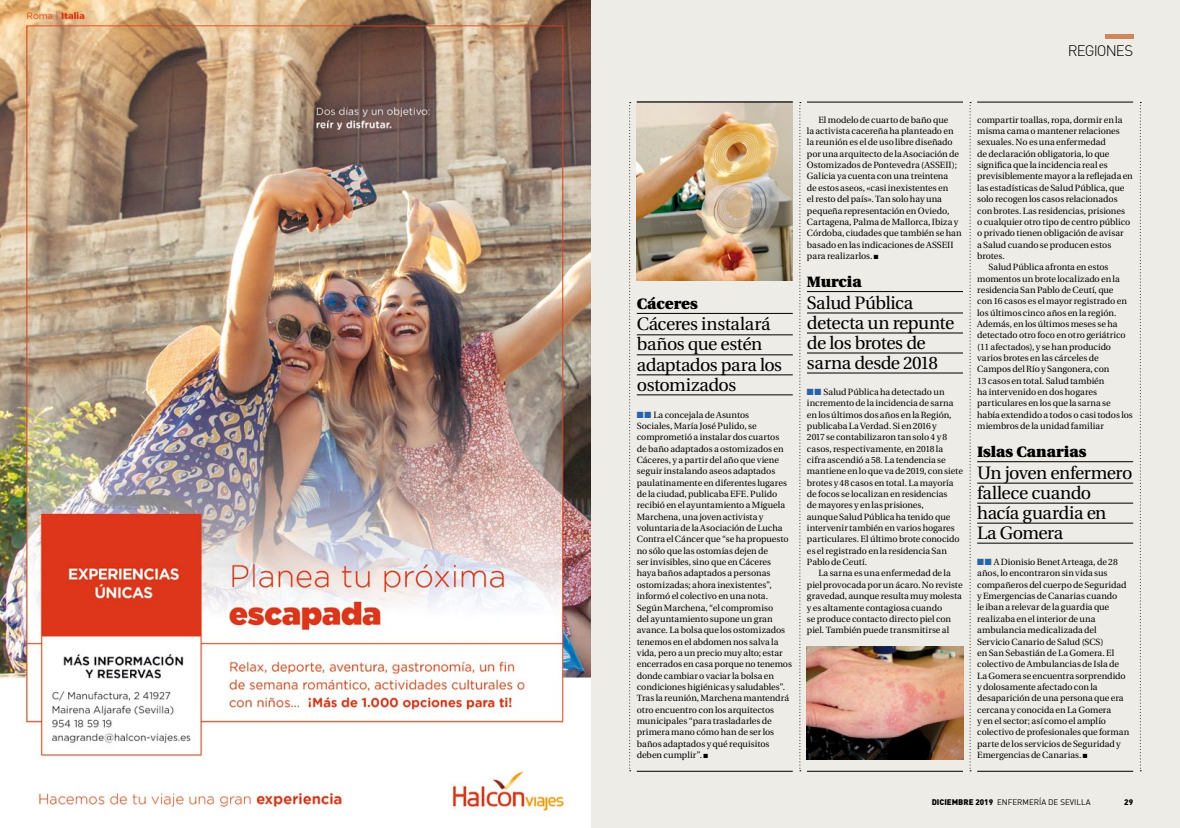
<style>
.page{position:relative;width:1180px;height:828px;background:#fff}
.page>*{position:absolute;margin:0;border:0;box-sizing:border-box;transform-origin:0 0}
.t1{font:18px/20px "Utopia";letter-spacing:-.03em;color:#000}
.t2{font:900 15px "Utopia";color:#000}
.t3{font:300 15px "DIN";letter-spacing:-.06em;color:#000}
.t4{font:9px/11.3px "Utopia";letter-spacing:-.005em;color:#000}
.t5{font:8px "DIN";color:#000}
.t6{font:900 8px "DIN";color:#000}
.s1{color:#2964a9}
.s2{font-weight:900}
</style>
<div class="page">
<div style="left:590px;top:0;width:589px;height:828px;background:#edece6"></div>
<img style="left:0;top:0;width:590px;height:812px">
<hr style="left:636px;top:771px;width:156px;height:1px;background:#000">
<hr style="left:806px;top:771px;width:156px;height:1px;background:#000">
<hr style="left:977px;top:771px;width:155px;height:1px;background:#000">
<svg style="left:799px;top:102px;width:1px;height:669px"></svg>
<svg style="left:1139px;top:102px;width:2px;height:669px"></svg>
<svg style="left:629px;top:102px;width:1px;height:669px"></svg>
<img style="left:636px;top:103px;width:156px;height:178px">
<hr style="left:636px;top:102px;width:156px;height:1px;background:#000">
<svg style="left:969px;top:102px;width:1px;height:669px"></svg>
<hr style="left:636px;top:313px;width:156px;height:1px;background:#000">
<hr style="left:636px;top:335px;width:156px;height:1px;background:#000">
<hr style="left:636px;top:355px;width:156px;height:1px;background:#000">
<hr style="left:636px;top:375px;width:156px;height:1px;background:#000">
<hr style="left:636px;top:395px;width:156px;height:1px;background:#000">
<hr style="left:806px;top:291px;width:156px;height:1px;background:#000">
<hr style="left:806px;top:313px;width:156px;height:1px;background:#000">
<hr style="left:806px;top:333px;width:156px;height:1px;background:#000">
<hr style="left:806px;top:353px;width:156px;height:1px;background:#000">
<hr style="left:806px;top:373px;width:156px;height:1px;background:#000">
<hr style="left:977px;top:461px;width:155px;height:1px;background:#000">
<hr style="left:977px;top:483px;width:155px;height:1px;background:#000">
<hr style="left:977px;top:503px;width:155px;height:1px;background:#000">
<hr style="left:977px;top:523px;width:155px;height:1px;background:#000">
<hr style="left:977px;top:543px;width:155px;height:1px;background:#000">
<hr style="left:806px;top:102px;width:156px;height:1px;background:#000">
<hr style="left:977px;top:102px;width:155px;height:1px;background:#000">
<img style="left:806px;top:646px;width:156px;height:114px">
<hr style="left:1104px;top:34px;width:28px;height:4px;background:#cf875e">
<h2 class="t3" style="left:1067px;top:42px;width:67px">REGIONES</h2>
<h2 class="t2" style="left:636px;top:295px;width:62px">Cáceres</h2>
<h1 class="t1" style="left:636px;top:315px;width:147px">Cáceres instalará baños que estén adaptados para los ostomizados</h1>
<p class="t4" style="left:636px;top:409px;width:157px"><span class="s1">■■</span> La concejala de Asuntos<br>Sociales, María José Pulido, se comprometió a instalar dos cuartos<br>de baño adaptados a ostomizados en Cáceres, y a partir del año que viene seguir instalando aseos adaptados paulatinamente en diferentes lugares de la ciudad, publicaba EFE. Pulido recibió en el ayuntamiento a Miguela Marchena, una joven activista y voluntaria de la Asociación de Lucha Contra el Cáncer que “se ha propuesto no sólo que las ostomías dejen de<br>ser invisibles, sino que en Cáceres haya baños adaptados a personas ostomizadas; ahora inexistentes”, informó el colectivo en una nota.<br>Según Marchena, “el compromiso<br>del ayuntamiento supone un gran avance. La bolsa que los ostomizados tenemos en el abdomen nos salva la vida, pero a un precio muy alto; estar encerrados en casa porque no tenemos donde cambiar o vaciar la bolsa en condiciones higiénicas y saludables”.<br>Tras la reunión, Marchena mantendrá otro encuentro con los arquitectos municipales “para trasladarles de primera mano cómo han de ser los baños adaptados y qué requisitos deben cumplir”. ■</p>
<p class="t4" style="left:977px;top:114px;width:147px">compartir toallas, ropa, dormir en la</p>
<p class="t4" style="left:977px;top:126px;width:144px">misma cama o mantener relaciones</p>
<p class="t4" style="left:977px;top:137px;width:130px">sexuales. No es una enfermedad</p>
<p class="t4" style="left:977px;top:148px;width:134px">de declaración obligatoria, lo que</p>
<p class="t4" style="left:977px;top:160px;width:132px">significa que la incidencia real es</p>
<p class="t4" style="left:977px;top:171px;width:157px">previsiblemente mayor a la reflejada en</p>
<p class="t4" style="left:977px;top:182px;width:149px">las estadísticas de Salud Pública, que</p>
<p class="t4" style="left:977px;top:194px;width:142px">solo recogen los casos relacionados</p>
<p class="t4" style="left:977px;top:205px;width:149px">con brotes. Las residencias, prisiones</p>
<p class="t4" style="left:977px;top:216px;width:155px">o cualquier otro tipo de centro público</p>
<p class="t4" style="left:977px;top:228px;width:148px">o privado tienen obligación de avisar</p>
<p class="t4" style="left:977px;top:239px;width:135px">a Salud cuando se producen estos</p>
<p class="t4" style="left:977px;top:250px;width:29px">brotes.</p>
<p class="t4" style="left:988px;top:262px;width:121px">Salud Pública afronta en estos</p>
<p class="t4" style="left:977px;top:273px;width:144px">momentos un brote localizado en la</p>
<p class="t4" style="left:977px;top:284px;width:138px">residencia San Pablo de Ceutí, que</p>
<p class="t4" style="left:977px;top:296px;width:151px">con 16 casos es el mayor registrado en</p>
<p class="t4" style="left:977px;top:307px;width:141px">los últimos cinco años en la región.</p>
<p class="t4" style="left:977px;top:318px;width:142px">Además, en los últimos meses se ha</p>
<p class="t4" style="left:977px;top:330px;width:150px">detectado otro foco en otro geriátrico</p>
<p class="t4" style="left:977px;top:341px;width:135px">(11 afectados), y se han producido</p>
<p class="t4" style="left:977px;top:352px;width:123px">varios brotes en las cárceles de</p>
<p class="t4" style="left:977px;top:364px;width:134px">Campos del Río y Sangonera, con</p>
<p class="t4" style="left:977px;top:375px;width:129px">13 casos en total. Salud también</p>
<p class="t4" style="left:977px;top:386px;width:121px">ha intervenido en dos hogares</p>
<p class="t4" style="left:977px;top:398px;width:135px">particulares en los que la sarna se</p>
<p class="t4" style="left:977px;top:409px;width:157px">había extendido a todos o casi todos los</p>
<p class="t4" style="left:977px;top:420px;width:128px">miembros de la unidad familiar</p>
<h2 class="t2" style="left:977px;top:443px;width:111px">Islas Canarias</h2>
<h1 class="t1" style="left:977px;top:463px;width:157px">Un joven enfermero fallece cuando hacía guardia en<br>La Gomera</h1>
<p class="t4" style="left:977px;top:556px;width:154px"><span class="s1">■■</span> A Dionisio Benet Arteaga, de 28 años, lo encontraron sin vida sus compañeros del cuerpo de Seguridad y Emergencias de Canarias cuando<br>le iban a relevar de la guardia que realizaba en el interior de una ambulancia medicalizada del<br>Servicio Canario de Salud (SCS)<br>en San Sebastián de La Gomera. El colectivo de Ambulancias de Isla de<br>La Gomera se encuentra sorprendido y dolosamente afectado con la desaparición de una persona que era cercana y conocida en La Gomera<br>y en el sector; así como el amplío colectivo de profesionales que forman parte de los servicios de Seguridad y<br>Emergencias de Canarias. ■</p>
<p class="t5" style="left:931px;top:797px;width:160px"><span class="s2">DICIEMBRE 2019</span> ENFERMERÍA DE SEVILLA</p>
<p class="t6" style="left:1124px;top:797px;width:10px">29</p>
<p class="t4" style="left:806px;top:114px;width:156px;text-indent:11px">El modelo de cuarto de baño que<br>la activista cacereña ha planteado en la reunión es el de uso libre diseñado por una arquitecto de la Asociación de Ostomizados de Pontevedra (ASSEII); Galicia ya cuenta con una treintena<br>de estos aseos, «casi inexistentes en<br>el resto del país». Tan solo hay una pequeña representación en Oviedo, Cartagena, Palma de Mallorca, Ibiza y Córdoba, ciudades que también se han basado en las indicaciones de ASSEII para realizarlos. ■</p>
<h2 class="t2" style="left:806px;top:273px;width:56px">Murcia</h2>
<h1 class="t1" style="left:806px;top:293px;width:149px">Salud Pública detecta un repunte de los brotes de sarna desde 2018</h1>
<p class="t4" style="left:806px;top:386px;width:157px"><span class="s1">■■</span> Salud Pública ha detectado un incremento de la incidencia de sarna en los últimos dos años en la Región, publicaba La Verdad. Si en 2016 y<br>2017 se contabilizaron tan solo 4 y 8 casos, respectivamente, en 2018 la cifra ascendió a 58. La tendencia se mantiene en lo que va de 2019, con siete brotes y 48 casos en total. La mayoría de focos se localizan en residencias<br>de mayores y en las prisiones,<br>aunque Salud Pública ha tenido que intervenir también en varios hogares particulares. El último brote conocido es el registrado en la residencia San Pablo de Ceutí.</p>
<p class="t4" style="left:806px;top:568px;width:157px;text-indent:11px">La sarna es una enfermedad de la piel provocada por un ácaro. No reviste gravedad, aunque resulta muy molesta y es altamente contagiosa cuando<br>se produce contacto directo piel con piel. También puede transmitirse al</p>
</div>
